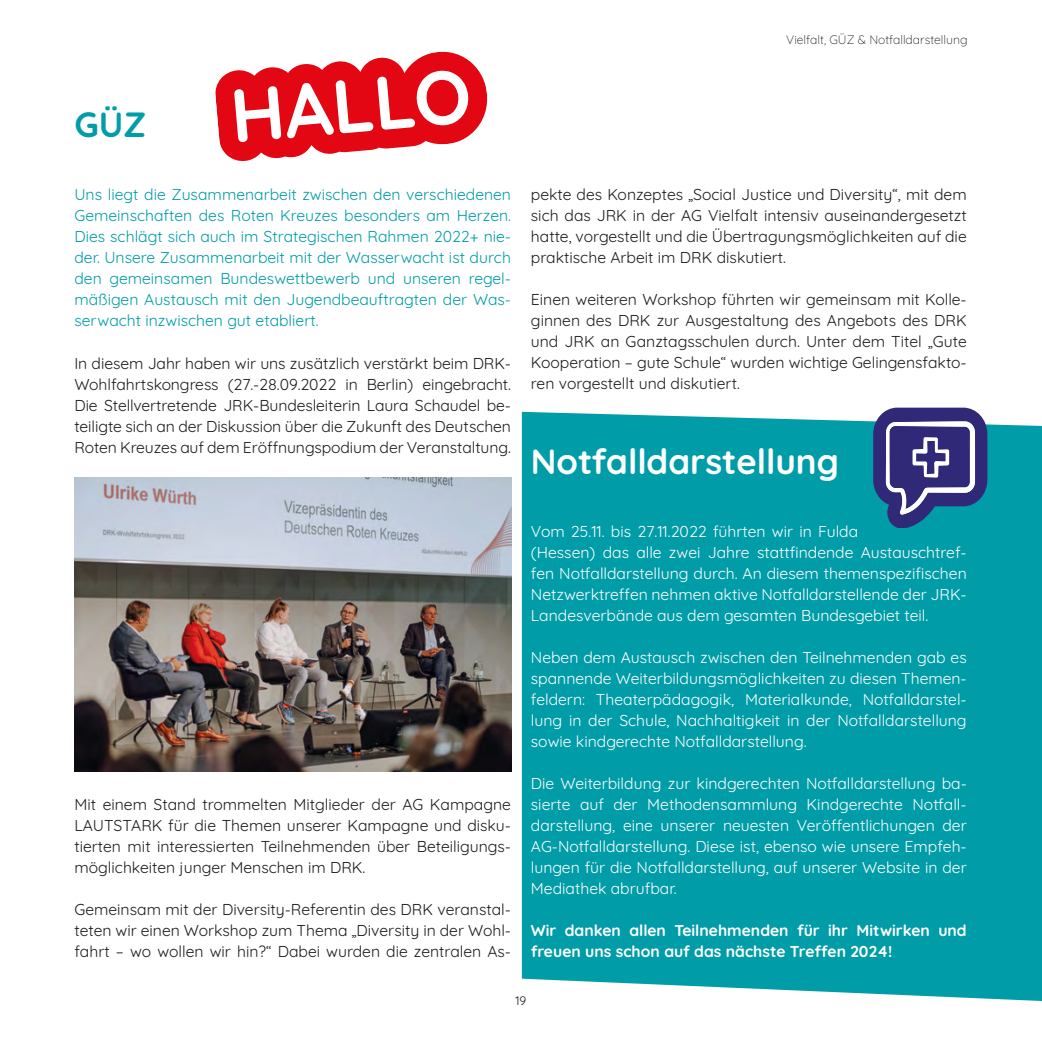
<style>
.page{position:relative;width:1042px;height:1042px;background:#fff}
.page>*{position:absolute;margin:0;border:0;box-sizing:border-box;transform-origin:0 0}
.t1{font:700 35px "Quicksand";color:#fff}
.t2{font:700 35px "Quicksand";color:#009da8}
.t3{font:15.75px/21px "Quicksand";color:#1d1d1b;text-align:justify}
.t4{font:15.75px/21px "Quicksand";color:#fff;text-align:justify}
.t5{font:15.75px/21px "Quicksand";color:#009da8;text-align:justify}
.t6{font:700 15.75px/21px "Quicksand";color:#fff}
.t7{font:300 12.25px "Quicksand";color:#1d1d1b}
.t8{font:12.25px "Quicksand";color:#1d1d1b}
</style>
<div class="page">
<img style="left:74px;top:477px;width:437px;height:294px">
<svg style="left:215px;top:51px;width:272px;height:110px"></svg>
<div style="left:522px;top:412px;width:520px;height:589px;background:#009da8"></div>
<svg style="left:872px;top:408px;width:115px;height:124px;background:#475f95"></svg>
<p class="t7" style="left:786px;top:30px;width:183px">Vielfalt, GÜZ &amp; Notfalldarstellung</p>
<h1 class="t2" style="left:74px;top:98px;width:73px">GÜZ</h1>
<p class="t5" style="left:74px;top:183px;width:438px">Uns liegt die Zusammenarbeit zwischen den verschiedenen Gemeinschaften des Roten Kreuzes besonders am Herzen.<br>Dies schlägt sich auch im Strategischen Rahmen 2022+ nie&shy;der. Unsere Zusammenarbeit mit der Wasserwacht ist durch den gemeinsamen Bundeswettbewerb und unseren regel&shy;mäßigen Austausch mit den Jugendbeauftragten der Was&shy;serwacht inzwischen gut etabliert.</p>
<p class="t3" style="left:74px;top:351px;width:438px">In diesem Jahr haben wir uns zusätzlich verstärkt beim DRK-Wohlfahrtskongress (27.-28.09.2022 in Berlin) eingebracht.<br>Die Stellvertretende JRK-Bundesleiterin Laura Schaudel be&shy;teiligte sich an der Diskussion über die Zukunft des Deutschen Roten Kreuzes auf dem Eröffnungspodium der Veranstaltung.</p>
<p class="t3" style="left:74px;top:792px;width:438px">Mit einem Stand trommelten Mitglieder der AG Kampagne LAUTSTARK für die Themen unserer Kampagne und disku&shy;tierten mit interessierten Teilnehmenden über Beteiligungs&shy;möglichkeiten junger Menschen im DRK.</p>
<p class="t3" style="left:74px;top:897px;width:438px">Gemeinsam mit der Diversity-Referentin des DRK veranstal&shy;teten wir einen Workshop zum Thema „Diversity in der Wohl&shy;fahrt – wo wollen wir hin?“ Dabei wurden die zentralen As-</p>
<p class="t3" style="left:531px;top:183px;width:437px">pekte des Konzeptes „Social Justice und Diversity“, mit dem sich das JRK in der AG Vielfalt intensiv auseinandergesetzt hatte, vorgestellt und die Übertragungsmöglichkeiten auf die praktische Arbeit im DRK diskutiert.</p>
<p class="t3" style="left:531px;top:288px;width:437px">Einen weiteren Workshop führten wir gemeinsam mit Kolle&shy;ginnen des DRK zur Ausgestaltung des Angebots des DRK und JRK an Ganztagsschulen durch. Unter dem Titel „Gute Kooperation – gute Schule“ wurden wichtige Gelingensfakto&shy;ren vorgestellt und diskutiert.</p>
<h1 class="t1" style="left:531px;top:434px;width:309px">Notfalldarstellung</h1>
<p class="t4" style="left:531px;top:519px;width:437px;text-align:left">Vom 25.11. bis 27.11.2022 führten wir in Fulda<br>(Hessen) das alle zwei Jahre stattfindende Austauschtref&shy;fen Notfalldarstellung durch. An diesem themenspezifischen Netzwerktreffen nehmen aktive Notfalldarstellende der JRK-Landesverbände aus dem gesamten Bundesgebiet teil.</p>
<p class="t4" style="left:531px;top:645px;width:437px">Neben dem Austausch zwischen den Teilnehmenden gab es spannende Weiterbildungsmöglichkeiten zu diesen Themen&shy;feldern: Theaterpädagogik, Materialkunde, Notfalldarstel&shy;lung in der Schule, Nachhaltigkeit in der Notfalldarstellung sowie kindgerechte Notfalldarstellung.</p>
<p class="t4" style="left:531px;top:771px;width:437px">Die Weiterbildung zur kindgerechten Notfalldarstellung ba&shy;sierte auf der Methodensammlung Kindgerechte Notfall&shy;darstellung, eine unserer neuesten Veröffentlichungen der AG-Notfalldarstellung. Diese ist, ebenso wie unsere Empfeh&shy;lungen für die Notfalldarstellung, auf unserer Website in der Mediathek abrufbar.</p>
<p class="t6" style="left:531px;top:918px;width:437px">Wir danken allen Teilnehmenden für ihr Mitwirken und freuen uns schon auf das nächste Treffen 2024!</p>
<p class="t8" style="left:515px;top:991px;width:12px">19</p>
</div>
